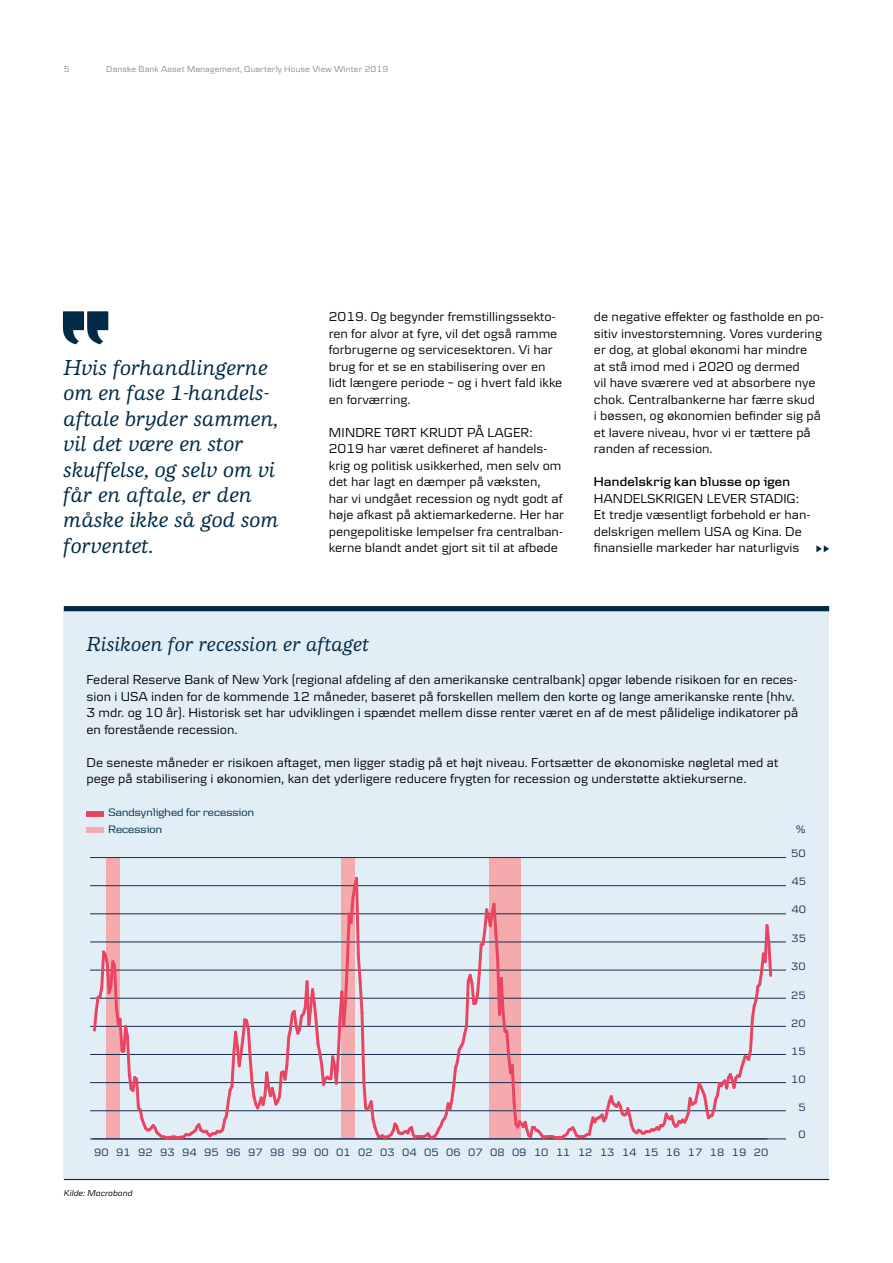
<style>
.page{position:relative;width:893px;height:1263px;background:#fff}
.page>*{position:absolute;margin:0;border:0;box-sizing:border-box;transform-origin:0 0}
.t1{font:italic 500 22.5px/25.5px "Danske Human";color:#002a45}
.t2{font:italic 500 21px "Danske Human";color:#002a45}
.t3{font:13.5px/16.5px "Danske Textv 2";color:#000}
.t4{font:600 13.5px "Danske Headline";letter-spacing:.02em;color:#000}
.t5{font:11.25px/16.5px "Danske Headline";letter-spacing:.01em;color:#002a45}
.t6{font:11.25px "Danske Textv 2";color:#002a45}
.t7{font:11.1px "Danske Textv 2";color:#113553}
.t8{font:9px "Danske Text";letter-spacing:.005em;color:#8c8c88}
.t9{font:italic 9px "Danske Textv 2";color:#000}
</style>
<div class="page">
<svg style="left:62px;top:311px;width:46px;height:33px"></svg>
<div style="left:64px;top:609px;width:765px;height:570px;background:#e2eef5"></div>
<div style="left:87px;top:811px;width:17px;height:5px;background:#e94362"></div>
<div style="left:87px;top:827px;width:17px;height:6px;background:#f5abad"></div>
<hr style="left:64px;top:1179px;width:765px;height:1px;background:#002a45">
<div style="left:64px;top:606px;width:765px;height:5px;background:#002a45"></div>
<div style="left:107px;top:857px;width:13px;height:282px;background:#f5abad"></div>
<div style="left:341px;top:857px;width:13px;height:282px;background:#f5abad"></div>
<div style="left:490px;top:857px;width:31px;height:282px;background:#f5abad"></div>
<hr style="left:90px;top:1138px;width:677px;height:1px;background:#182b49">
<hr style="left:92px;top:1138px;width:694px;height:1px;background:#182b49">
<hr style="left:90px;top:1110px;width:696px;height:1px;background:#182b49">
<hr style="left:90px;top:1082px;width:696px;height:1px;background:#182b49">
<hr style="left:90px;top:1054px;width:696px;height:1px;background:#182b49">
<hr style="left:90px;top:1026px;width:696px;height:1px;background:#182b49">
<hr style="left:90px;top:998px;width:696px;height:1px;background:#182b49">
<hr style="left:90px;top:970px;width:696px;height:1px;background:#182b49">
<hr style="left:90px;top:942px;width:696px;height:1px;background:#182b49">
<hr style="left:90px;top:913px;width:696px;height:1px;background:#182b49">
<hr style="left:90px;top:885px;width:696px;height:1px;background:#182b49">
<hr style="left:90px;top:857px;width:696px;height:1px;background:#182b49">
<svg style="left:91px;top:875px;width:683px;height:265px"></svg>
<svg style="left:816px;top:545px;width:13px;height:7px"></svg>
<p class="t8" style="left:64px;top:64px;width:7px">5</p>
<p class="t8" style="left:106px;top:64px;width:283px">Danske Bank Asset Management, Quarterly House View Winter 2019</p>
<h1 class="t1" style="left:64px;top:355px;width:217px">Hvis forhandlingerne om en fase 1-handels&shy;aftale bryder sammen, vil det være en stor skuffelse, og selv om vi får en aftale, er den måske ikke så god som forventet.</h1>
<p class="t3" style="left:329px;top:308px;width:235px">2019. Og begynder fremstillingssekto&shy;ren for alvor at fyre, vil det også ramme forbrugerne og servicesektoren. Vi har brug for et se en stabilisering over en lidt længere periode – og i hvert fald ikke en forværring.</p>
<p class="t3" style="left:329px;top:424px;width:237px">MINDRE TØRT KRUDT PÅ LAGER:<br>2019 har været defineret af handels&shy;krig og politisk usikkerhed, men selv om det har lagt en dæmper på væksten,<br>har vi undgået recession og nydt godt af høje afkast på aktiemarkederne. Her har pengepolitiske lempelser fra centralban&shy;kerne blandt andet gjort sit til at afbøde</p>
<p class="t3" style="left:594px;top:308px;width:231px">de negative effekter og fastholde en po&shy;sitiv investorstemning. Vores vurdering er dog, at global økonomi har mindre<br>at stå imod med i 2020 og dermed<br>vil have sværere ved at absorbere nye chok. Centralbankerne har færre skud<br>i bøssen, og økonomien befinder sig på et lavere niveau, hvor vi er tættere på randen af recession.</p>
<p class="t4" style="left:594px;top:474px;width:198px">Handelskrig kan blusse op igen</p>
<p class="t3" style="left:594px;top:490px;width:218px">HANDELSKRIGEN LEVER STADIG:<br>Et tredje væsentligt forbehold er han&shy;delskrigen mellem USA og Kina. De finansielle markeder har naturligvis</p>
<h2 class="t2" style="left:87px;top:633px;width:284px">Risikoen for recession er aftaget</h2>
<p class="t3" style="left:87px;top:671px;width:713px">Federal Reserve Bank of New York (regional afdeling af den amerikanske centralbank) opgør løbende risikoen for en reces&shy;sion i USA inden for de kommende 12 måneder, baseret på forskellen mellem den korte og lange amerikanske rente (hhv.<br>3 mdr. og 10 år). Historisk set har udviklingen i spændet mellem disse renter været en af de mest pålidelige indikatorer på en forestående recession.</p>
<p class="t3" style="left:87px;top:754px;width:693px">De seneste måneder er risikoen aftaget, men ligger stadig på et højt niveau. Fortsætter de økonomiske nøgletal med at pege på stabilisering i økonomien, kan det yderligere reducere frygten for recession og understøtte aktiekurserne.</p>
<p class="t5" style="left:108px;top:804px;width:147px">Sandsynlighed for recession<br>Recession</p>
<p class="t6" style="left:796px;top:823px;width:11px">%</p>
<p class="t7" style="left:791px;top:847px;width:16px">50</p>
<p class="t7" style="left:791px;top:875px;width:16px">45</p>
<p class="t7" style="left:791px;top:903px;width:16px">40</p>
<p class="t7" style="left:791px;top:931px;width:16px">35</p>
<p class="t7" style="left:791px;top:960px;width:16px">30</p>
<p class="t7" style="left:791px;top:988px;width:16px">25</p>
<p class="t7" style="left:791px;top:1017px;width:16px">20</p>
<p class="t7" style="left:791px;top:1045px;width:16px">15</p>
<p class="t7" style="left:791px;top:1073px;width:16px">10</p>
<p class="t7" style="left:799px;top:1101px;width:9px">5</p>
<p class="t7" style="left:94px;top:1146px;width:676px">90 91 92 93 94 95 96 97 98 99 00 01 02 03 04 05 06 07 08 09 10 11 12 13 14 15 16 17 18 19 20</p>
<p class="t9" style="left:64px;top:1188px;width:70px">Kilde: Macrobond</p>
<p class="t7" style="left:798px;top:1128px;width:9px">0</p>
</div>
